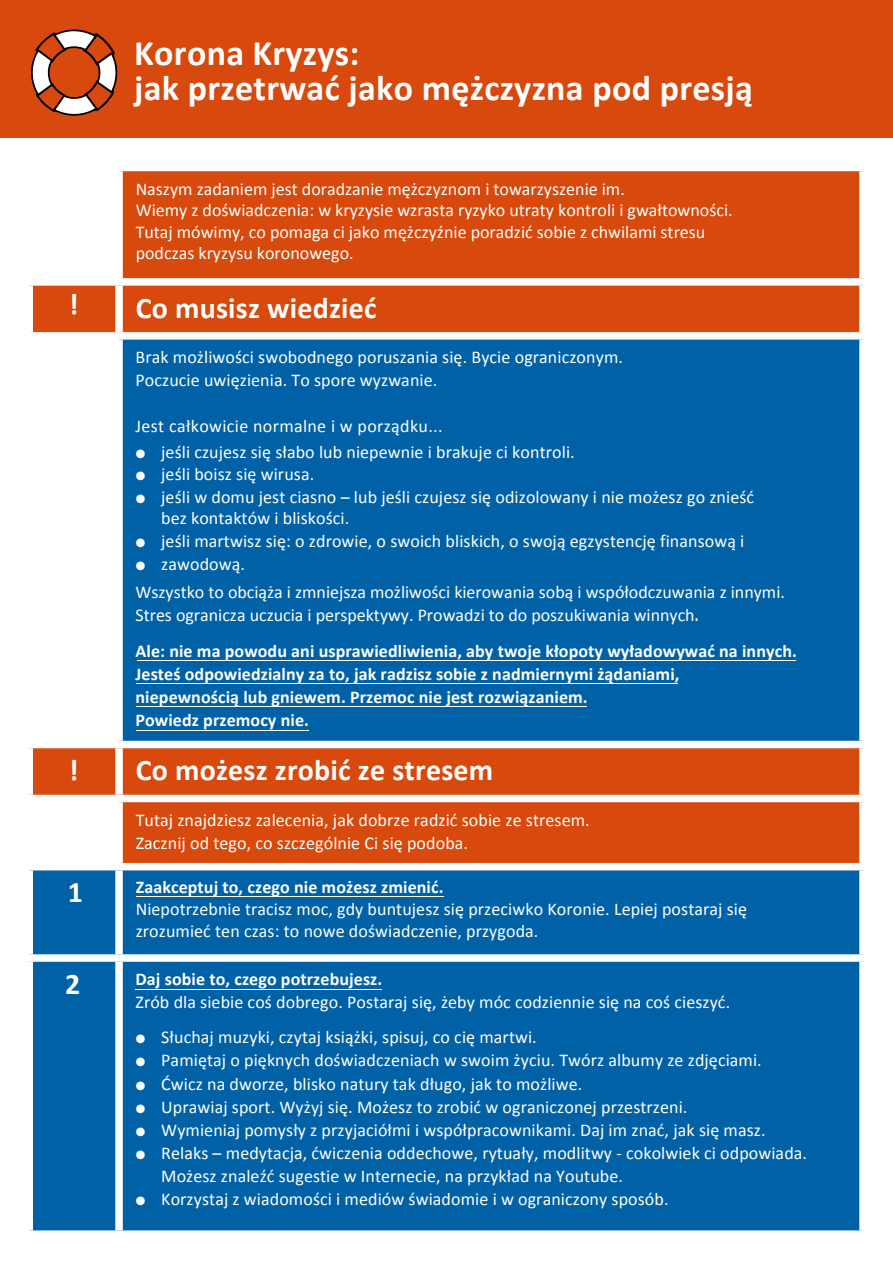
<style>
.page{position:relative;width:893px;height:1263px;background:#fff}
.page>*{position:absolute;margin:0;border:0;box-sizing:border-box;transform-origin:0 0}
.t1{font:700 36px/34px "Calibri";letter-spacing:.01em;color:#fff}
.t2{font:700 30px "Calibri";letter-spacing:.005em;color:#fff}
.t3{font:18px/21.6px "Calibri";letter-spacing:.005em;color:#fff}
.t4{font:700 18px/23.1px "Calibri";letter-spacing:.005em;color:#fff}
.s1{font-weight:400}
.s2{font-family:"Acumin Variable Concept";font-weight:400}
</style>
<div class="page">
<div style="left:0;top:0;width:893px;height:138px;background:#d7490c"></div>
<svg style="left:33px;top:171px;width:826px;height:161px;background:#d9551d"></svg>
<div style="left:33px;top:340px;width:826px;height:890px;background:#0061a7"></div>
<svg style="left:33px;top:748px;width:826px;height:115px;background:#d9541b"></svg>
<div style="left:115px;top:171px;width:8px;height:107px;background:#fff"></div>
<div style="left:26px;top:278px;width:93px;height:8px;background:#fff"></div>
<div style="left:119px;top:278px;width:748px;height:8px;background:#fff"></div>
<div style="left:115px;top:286px;width:8px;height:46px;background:#fff"></div>
<div style="left:115px;top:340px;width:8px;height:401px;background:#fff"></div>
<div style="left:26px;top:741px;width:93px;height:7px;background:#fff"></div>
<div style="left:119px;top:741px;width:748px;height:7px;background:#fff"></div>
<div style="left:115px;top:748px;width:8px;height:47px;background:#fff"></div>
<div style="left:26px;top:795px;width:93px;height:7px;background:#fff"></div>
<div style="left:119px;top:795px;width:748px;height:7px;background:#fff"></div>
<div style="left:115px;top:802px;width:8px;height:61px;background:#fff"></div>
<div style="left:26px;top:863px;width:93px;height:7px;background:#fff"></div>
<div style="left:119px;top:863px;width:748px;height:7px;background:#fff"></div>
<div style="left:115px;top:870px;width:8px;height:84px;background:#fff"></div>
<div style="left:26px;top:954px;width:93px;height:8px;background:#fff"></div>
<div style="left:119px;top:954px;width:748px;height:8px;background:#fff"></div>
<div style="left:115px;top:962px;width:8px;height:268px;background:#fff"></div>
<hr style="left:136px;top:729px;width:173px;height:1px;background:#fff">
<hr style="left:136px;top:706px;width:451px;height:1px;background:#fff">
<hr style="left:137px;top:683px;width:541px;height:1px;background:#fff">
<hr style="left:137px;top:660px;width:658px;height:1px;background:#fff">
<hr style="left:136px;top:896px;width:308px;height:1px;background:#fff">
<hr style="left:136px;top:989px;width:246px;height:1px;background:#fff">
<svg style="left:31px;top:29px;width:87px;height:87px"></svg>
<h1 class="t1" style="left:134px;top:35px;width:620px">Korona Kryzys:<br>jak przetrwać jako mężczyzna pod presją</h1>
<p class="t3" style="left:136px;top:178px;width:598px">Naszym zadaniem jest doradzanie mężczyznom i towarzyszenie im.<br>Wiemy z doświadczenia: w kryzysie wzrasta ryzyko utraty kontroli i gwałtowności.<br>Tutaj mówimy, co pomaga ci jako mężczyźnie poradzić sobie z chwilami stresu podczas kryzysu koronowego.</p>
<h2 class="t2" style="left:69px;top:286px;width:11px">!</h2>
<h2 class="t2" style="left:136px;top:289px;width:242px">Co musisz wiedzieć</h2>
<p class="t3" style="left:135px;top:345px;width:489px;line-height:23.1px">Brak możliwości swobodnego poruszania się. Bycie ograniczonym.<br>Poczucie uwięzienia. To spore wyzwanie.</p>
<p class="t3" style="left:135px;top:416px;width:309px">Jest całkowicie normalne i w porządku...</p>
<p class="t3" style="left:136px;top:441px;width:441px">● jeśli czujesz się słabo lub niepewnie i brakuje ci kontroli.</p>
<p class="t3" style="left:136px;top:463px;width:180px">● jeśli boisz się wirusa.</p>
<p class="t3" style="left:161px;top:487px;width:594px;line-height:20.7px;text-indent:-26px">● jeśli w domu jest ciasno – lub jeśli czujesz się odizolowany i nie możesz go znieść bez kontaktów i bliskości.</p>
<p class="t3" style="left:136px;top:530px;width:610px">● jeśli martwisz się: o zdrowie, o swoich bliskich, o swoją egzystencję finansową i</p>
<p class="t3" style="left:135px;top:550px;width:651px;line-height:28px">● zawodową.<br>Wszystko to obciąża i zmniejsza możliwości kierowania sobą i współodczuwania z innymi.</p>
<p class="t4" style="left:135px;top:596px;width:663px;line-height:36px"><span class="s1">Stres ogranicza uczucia i perspektywy. Prowadzi to do poszukiwania winnych</span><span class="s2">.<br></span>Ale: nie ma powodu ani usprawiedliwienia, aby twoje kłopoty wyładowywać na innych.</p>
<p class="t4" style="left:135px;top:661px;width:545px">Jesteś odpowiedzialny za to, jak radzisz sobie z nadmiernymi żądaniami, niepewnością lub gniewem. Przemoc nie jest rozwiązaniem.<br>Powiedz przemocy nie.</p>
<h2 class="t2" style="left:69px;top:751px;width:11px">!</h2>
<h2 class="t2" style="left:136px;top:752px;width:359px">Co możesz zrobić ze stresem</h2>
<p class="t3" style="left:136px;top:809px;width:456px;line-height:23.1px">Tutaj znajdziesz zalecenia, jak dobrze radzić sobie ze stresem.<br>Zacznij od tego, co szczególnie Ci się podoba.</p>
<h2 class="t2" style="left:68px;top:874px;width:17px">1</h2>
<p class="t4" style="left:136px;top:875px;width:309px">Zaakceptuj to, czego nie możesz zmienić.</p>
<p class="t3" style="left:136px;top:898px;width:613px;line-height:22.2px">Niepotrzebnie tracisz moc, gdy buntujesz się przeciwko Koronie. Lepiej postaraj się zrozumieć ten czas: to nowe doświadczenie, przygoda.</p>
<h2 class="t2" style="left:65px;top:965px;width:17px">2</h2>
<p class="t4" style="left:135px;top:967px;width:248px">Daj sobie to, czego potrzebujesz.</p>
<p class="t3" style="left:135px;top:991px;width:596px">Zrób dla siebie coś dobrego. Postaraj się, żeby móc codziennie się na coś cieszyć.</p>
<p class="t3" style="left:136px;top:1027px;width:403px">● Słuchaj muzyki, czytaj książki, spisuj, co cię martwi.</p>
<p class="t3" style="left:136px;top:1050px;width:628px">● Pamiętaj o pięknych doświadczeniach w swoim życiu. Twórz albumy ze zdjęciami.</p>
<p class="t3" style="left:136px;top:1073px;width:448px">● Ćwicz na dworze, blisko natury tak długo, jak to możliwe.</p>
<p class="t3" style="left:136px;top:1096px;width:553px">● Uprawiaj sport. Wyżyj się. Możesz to zrobić w ograniczonej przestrzeni.</p>
<p class="t3" style="left:136px;top:1119px;width:631px">● Wymieniaj pomysły z przyjaciółmi i współpracownikami. Daj im znać, jak się masz.</p>
<p class="t3" style="left:161px;top:1141px;width:647px;line-height:23.1px;text-indent:-26px">● Relaks – medytacja, ćwiczenia oddechowe, rytuały, modlitwy - cokolwiek ci odpowiada.<br>Możesz znaleźć sugestie w Internecie, na przykład na Youtube.</p>
<p class="t3" style="left:136px;top:1188px;width:534px">● Korzystaj z wiadomości i mediów świadomie i w ograniczony sposób.</p>
</div>
